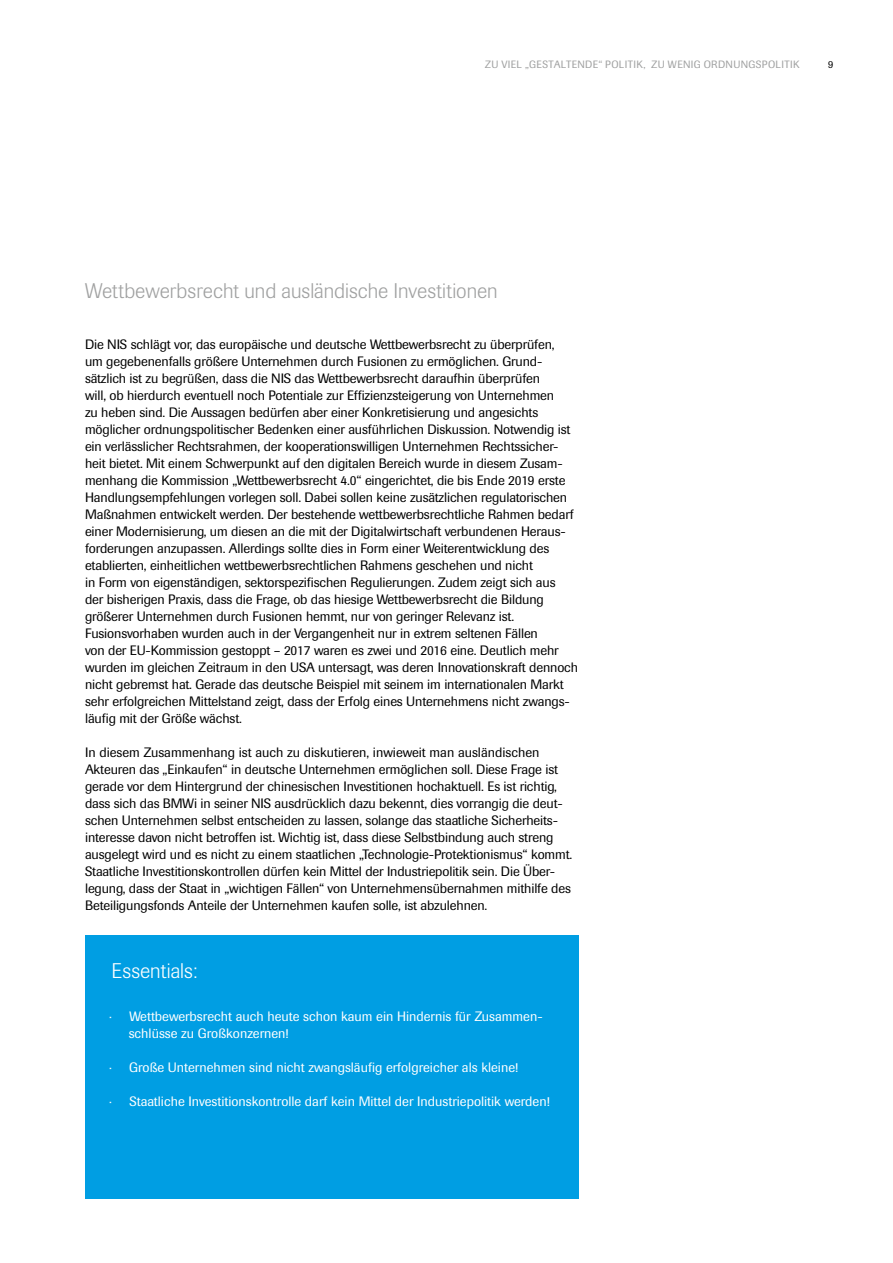
<style>
.page{position:relative;width:893px;height:1263px;background:#fff}
.page>*{position:absolute;margin:0;border:0;box-sizing:border-box;transform-origin:0 0}
.t1{font:300 21px "Imago Pro";color:#a0a1a1}
.t2{font:300 21px "Imago Pro";color:#fff}
.t3{font:13.5px/17px "Imago Pro";letter-spacing:-.01em;color:#000}
.t4{font:13.5px/17px "Imago Pro";color:#fff}
.t5{font:10.5px "Imago Pro";letter-spacing:.03em;color:#a0a1a1}
.t6{font:10.5px "Imago Pro";color:#000}
</style>
<div class="page">
<div style="left:85px;top:935px;width:493px;height:264px;background:#009ee3"></div>
<p class="t5" style="left:485px;top:58px;width:52px">Zu viel „ges</p>
<p class="t5" style="left:549px;top:58px;width:208px">taltende“ Politik, zu wenig Ordnungspo</p>
<p class="t5" style="left:776px;top:58px;width:20px">litik</p>
<p class="t6" style="left:828px;top:58px;width:7px">9</p>
<h1 class="t1" style="left:85px;top:277px;width:414px">Wettbewerbsrecht und ausländische Investitionen</h1>
<p class="t3" style="left:85px;top:335px;width:495px">Die NIS schlägt vor, das europäische und deutsche Wettbewerbsrecht zu überprüfen,<br>um gegebenenfalls größere Unternehmen durch Fusionen zu ermöglichen. Grund&shy;sätzlich ist zu begrüßen, dass die NIS das Wettbewerbsrecht daraufhin überprüfen<br>will, ob hierdurch eventuell noch Potentiale zur Effizienzsteigerung von Unternehmen<br>zu heben sind. Die Aussagen bedürfen aber einer Konkretisierung und angesichts möglicher ordnungspolitischer Bedenken einer ausführlichen Diskussion. Notwendig ist ein verlässlicher Rechtsrahmen, der kooperationswilligen Unternehmen Rechtssicher&shy;heit bietet. Mit einem Schwerpunkt auf den digitalen Bereich wurde in diesem Zusam&shy;menhang die Kommission „Wettbewerbsrecht 4.0“ eingerichtet, die bis Ende 2019 erste Handlungsempfehlungen vorlegen soll. Dabei sollen keine zusätzlichen regulatorischen Maßnahmen entwickelt werden. Der bestehende wettbewerbsrechtliche Rahmen bedarf einer Modernisierung, um diesen an die mit der Digitalwirtschaft verbundenen Heraus&shy;forderungen anzupassen. Allerdings sollte dies in Form einer Weiterentwicklung des etablierten, einheitlichen wettbewerbsrechtlichen Rahmens geschehen und nicht<br>in Form von eigenständigen, sektorspezifischen Regulierungen. Zudem zeigt sich aus<br>der bisherigen Praxis, dass die Frage, ob das hiesige Wettbewerbsrecht die Bildung größerer Unternehmen durch Fusionen hemmt, nur von geringer Relevanz ist.<br>Fusionsvorhaben wurden auch in der Vergangenheit nur in extrem seltenen Fällen<br>von der EU-Kommission gestoppt – 2017 waren es zwei und 2016 eine. Deutlich mehr wurden im gleichen Zeitraum in den USA untersagt, was deren Innovationskraft dennoch nicht gebremst hat. Gerade das deutsche Beispiel mit seinem im internationalen Markt sehr erfolgreichen Mittelstand zeigt, dass der Erfolg eines Unternehmens nicht zwangs&shy;läufig mit der Größe wächst.</p>
<p class="t3" style="left:85px;top:744px;width:489px">In diesem Zusammenhang ist auch zu diskutieren, inwieweit man ausländischen Akteuren das „Einkaufen“ in deutsche Unternehmen ermöglichen soll. Diese Frage ist gerade vor dem Hintergrund der chinesischen Investitionen hochaktuell. Es ist richtig, dass sich das BMWi in seiner NIS ausdrücklich dazu bekennt, dies vorrangig die deut&shy;schen Unternehmen selbst entscheiden zu lassen, solange das staatliche Sicherheits&shy;interesse davon nicht betroffen ist. Wichtig ist, dass diese Selbstbindung auch streng ausgelegt wird und es nicht zu einem staatlichen „Technologie-Protektionismus“ kommt.<br>Staatliche Investitionskontrollen dürfen kein Mittel der Industriepolitik sein. Die Über&shy;legung, dass der Staat in „wichtigen Fällen“ von Unternehmensübernahmen mithilfe des Beteiligungsfonds Anteile der Unternehmen kaufen solle, ist abzulehnen.</p>
<h1 class="t2" style="left:112px;top:957px;width:87px">Essentials:</h1>
<p class="t4" style="left:129px;top:1007px;width:415px;text-indent:-20px">· Wettbewerbsrecht auch heute schon kaum ein Hindernis für Zusammen&shy;schlüsse zu Großkonzernen!</p>
<p class="t4" style="left:109px;top:1058px;width:410px">· Große Unternehmen sind nicht zwangsläufig erfolgreicher als kleine!</p>
<p class="t4" style="left:109px;top:1092px;width:442px">· Staatliche Investitionskontrolle darf kein Mittel der Industriepolitik werden!</p>
</div>
